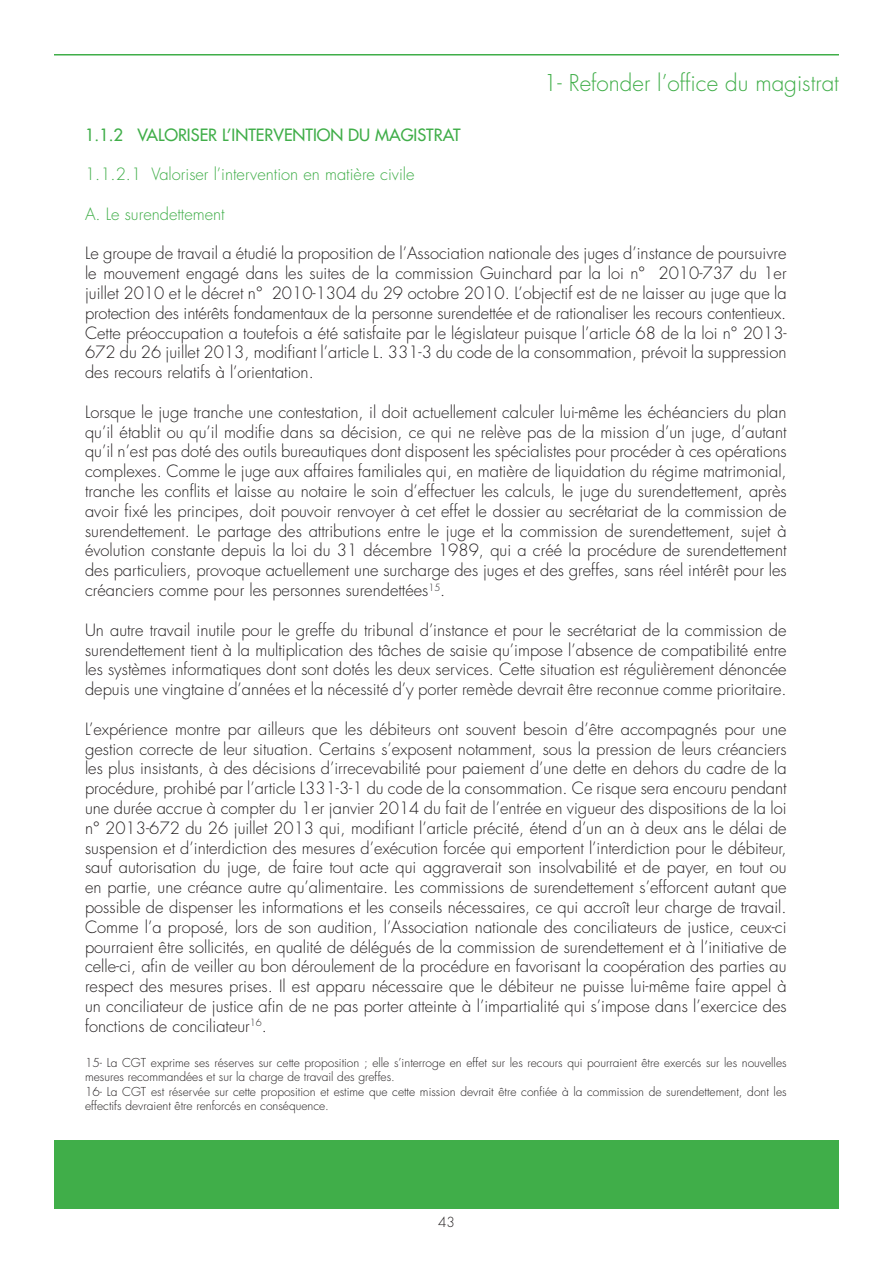
<style>
.page{position:relative;width:893px;height:1263px;background:#fff}
.page>*{position:absolute;margin:0;border:0;box-sizing:border-box;transform-origin:0 0}
.t1{font:300 22.5px "Futura";color:#40ae49}
.t2{font:300 16.5px/19.8px "Futura";color:#231f20;text-align:justify}
.t3{font:300 16.5px "Futura";color:#40ae49}
.t4{font:16.5px "Futura";color:#40ae49}
.t5{font:300 13.5px "Futura";color:#231f20}
.t6{font:300 12px/14.4px "Futura";color:#231f20}
</style>
<div class="page">
<hr style="left:54px;top:54px;width:785px;height:2px;background:#40ae49">
<div style="left:54px;top:1140px;width:785px;height:69px;background:#40ae49"></div>
<h1 class="t1" style="left:544px;top:68px;width:297px">1- Refonder l’office du magistrat</h1>
<p class="t4" style="left:85px;top:124px;width:377px">1.1.2 VALORISER L’INTERVENTION DU MAGISTRAT</p>
<p class="t3" style="left:85px;top:164px;width:331px">1.1.2.1 Valoriser l’intervention en matière civile</p>
<p class="t3" style="left:85px;top:203px;width:141px">A. Le surendettement</p>
<p class="t2" style="left:85px;top:244px;width:703px">Le groupe de travail a étudié la proposition de l’Association nationale des juges d’instance de poursuivre le mouvement engagé dans les suites de la commission Guinchard par la loi n° 2010-737 du 1er juillet 2010 et le décret n° 2010-1304 du 29 octobre 2010. L’objectif est de ne laisser au juge que la protection des intérêts fondamentaux de la personne surendettée et de rationaliser les recours contentieux.<br>Cette préoccupation a toutefois a été satisfaite par le législateur puisque l’article 68 de la loi n° 2013- 672 du 26 juillet 2013, modifiant l’article L. 331-3 du code de la consommation, prévoit la suppression des recours relatifs à l’orientation.</p>
<p class="t2" style="left:85px;top:402px;width:703px">Lorsque le juge tranche une contestation, il doit actuellement calculer lui-même les échéanciers du plan qu’il établit ou qu’il modifie dans sa décision, ce qui ne relève pas de la mission d’un juge, d’autant qu’il n’est pas doté des outils bureautiques dont disposent les spécialistes pour procéder à ces opérations complexes. Comme le juge aux affaires familiales qui, en matière de liquidation du régime matrimonial, tranche les conflits et laisse au notaire le soin d’effectuer les calculs, le juge du surendettement, après avoir fixé les principes, doit pouvoir renvoyer à cet effet le dossier au secrétariat de la commission de surendettement. Le partage des attributions entre le juge et la commission de surendettement, sujet à évolution constante depuis la loi du 31 décembre 1989, qui a créé la procédure de surendettement des particuliers, provoque actuellement une surcharge des juges et des greffes, sans réel intérêt pour les créanciers comme pour les personnes surendettées<sup>15</sup>.</p>
<p class="t2" style="left:85px;top:620px;width:703px">Un autre travail inutile pour le greffe du tribunal d’instance et pour le secrétariat de la commission de surendettement tient à la multiplication des tâches de saisie qu’impose l’absence de compatibilité entre les systèmes informatiques dont sont dotés les deux services. Cette situation est régulièrement dénoncée depuis une vingtaine d’années et la nécessité d’y porter remède devrait être reconnue comme prioritaire.</p>
<p class="t2" style="left:85px;top:719px;width:703px">L’expérience montre par ailleurs que les débiteurs ont souvent besoin d’être accompagnés pour une gestion correcte de leur situation. Certains s’exposent notamment, sous la pression de leurs créanciers les plus insistants, à des décisions d’irrecevabilité pour paiement d’une dette en dehors du cadre de la procédure, prohibé par l’article L331-3-1 du code de la consommation. Ce risque sera encouru pendant une durée accrue à compter du 1er janvier 2014 du fait de l’entrée en vigueur des dispositions de la loi n° 2013-672 du 26 juillet 2013 qui, modifiant l’article précité, étend d’un an à deux ans le délai de suspension et d’interdiction des mesures d’exécution forcée qui emportent l’interdiction pour le débiteur, sauf autorisation du juge, de faire tout acte qui aggraverait son insolvabilité et de payer, en tout ou en partie, une créance autre qu’alimentaire. Les commissions de surendettement s’efforcent autant que possible de dispenser les informations et les conseils nécessaires, ce qui accroît leur charge de travail.<br>Comme l’a proposé, lors de son audition, l’Association nationale des conciliateurs de justice, ceux-ci pourraient être sollicités, en qualité de délégués de la commission de surendettement et à l’initiative de celle-ci, afin de veiller au bon déroulement de la procédure en favorisant la coopération des parties au respect des mesures prises. Il est apparu nécessaire que le débiteur ne puisse lui-même faire appel à un conciliateur de justice afin de ne pas porter atteinte à l’impartialité qui s’impose dans l’exercice des fonctions de conciliateur<sup>16</sup>.</p>
<p class="t6" style="left:85px;top:1055px;width:703px">15- La CGT exprime ses réserves sur cette proposition ; elle s’interroge en effet sur les recours qui pourraient être exercés sur les nouvelles mesures recommandées et sur la charge de travail des greffes.<br>16- La CGT est réservée sur cette proposition et estime que cette mission devrait être confiée à la commission de surendettement, dont les effectifs devraient être renforcés en conséquence.</p>
<p class="t5" style="left:438px;top:1213px;width:18px">43</p>
</div>
